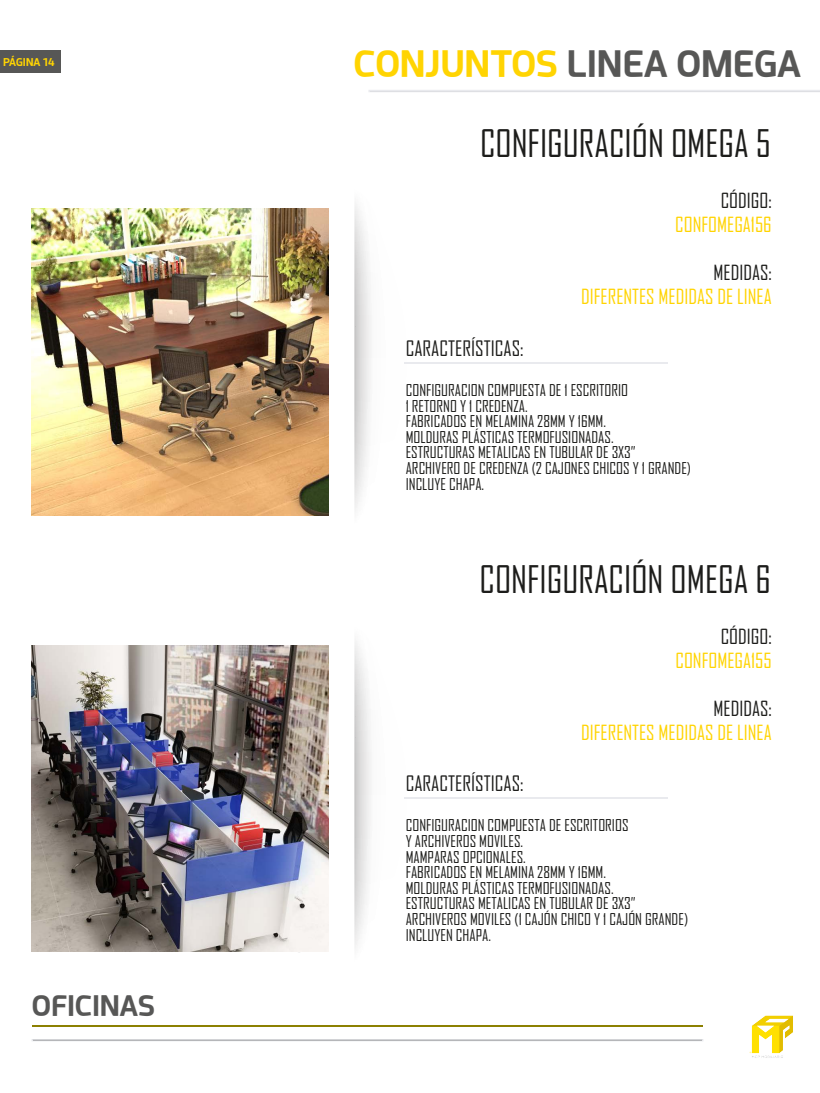
<style>
.page{position:relative;width:820px;height:1093px;background:#fff}
.page>*{position:absolute;margin:0;border:0;box-sizing:border-box;transform-origin:0 0}
.t1{font:36.4px "Agency FB";color:#1d1d1b}
.t2{font:700 36px "Acephimere";color:#575756}
.t3{font:700 28px "Acephimere";color:#575756}
.t4{font:20.4px "Agency FB";color:#1d1d1b}
.t5{font:20px "Agency FB";color:#ffd402}
.t6{font:20px "Agency FB";color:#1d1d1b}
.t7{font:15.6px/15.6px "Agency FB";color:#1d1d1b}
.t8{font:700 10.8px "Acephimere";color:#ffd402}
.s1{color:#ffd402}
</style>
<div class="page">
<svg style="left:354px;top:203px;width:52px;height:308px"></svg>
<svg style="left:354px;top:641px;width:52px;height:307px"></svg>
<div style="left:368px;top:90px;width:451px;height:2px;border:1px solid #e9eaee"></div>
<hr style="left:32px;top:1025px;width:670px;height:2px;background:#8c8001">
<div style="left:32px;top:1039px;width:670px;height:2px;border:1px solid #e9eaee"></div>
<img style="left:749px;top:1015px;width:44px;height:43px">
<div style="left:0;top:51px;width:60px;height:22px;background:#575756"></div>
<hr style="left:404px;top:362px;width:263px;height:1px;background:#e9eaee">
<hr style="left:404px;top:797px;width:263px;height:1px;background:#e9eaee">
<img style="left:32px;top:209px;width:296px;height:306px">
<img style="left:32px;top:645px;width:296px;height:307px">
<p class="t8" style="left:3px;top:54px;width:53px">PÁGINA 14</p>
<h2 class="t2" style="left:354px;top:39px;width:448px"><span class="s1">CONJUNTOS</span> LINEA OMEGA</h2>
<h1 class="t1" style="left:480px;top:121px;width:292px">CONFIGURACIÓN OMEGA 5</h1>
<p class="t6" style="left:720px;top:189px;width:52px">CÓDIGO:</p>
<p class="t5" style="left:675px;top:213px;width:98px">CONFOMEGA156</p>
<p class="t6" style="left:713px;top:261px;width:60px">MEDIDAS:</p>
<p class="t5" style="left:581px;top:285px;width:192px">DIFERENTES MEDIDAS DE LINEA</p>
<h3 class="t4" style="left:405px;top:335px;width:119px">CARACTERÍSTICAS:</h3>
<p class="t7" style="left:405px;top:382px;width:287px">CONFIGURACION COMPUESTA DE 1 ESCRITORIO<br>1 RETORNO Y 1 CREDENZA.<br>FABRICADOS EN MELAMINA 28MM Y 16MM.<br>MOLDURAS PLÁSTICAS TERMOFUSIONADAS.<br>ESTRUCTURAS METALICAS EN TUBULAR DE 3X3” ARCHIVERO DE CREDENZA (2 CAJONES CHICOS Y 1 GRANDE)<br>INCLUYE CHAPA.</p>
<h3 class="t3" style="left:32px;top:986px;width:124px">OFICINAS</h3>
<h1 class="t1" style="left:479px;top:557px;width:293px">CONFIGURACIÓN OMEGA 6</h1>
<p class="t6" style="left:720px;top:624px;width:52px">CÓDIGO:</p>
<p class="t5" style="left:675px;top:648px;width:98px">CONFOMEGA155</p>
<p class="t6" style="left:713px;top:696px;width:60px">MEDIDAS:</p>
<p class="t5" style="left:581px;top:720px;width:192px">DIFERENTES MEDIDAS DE LINEA</p>
<h3 class="t4" style="left:405px;top:771px;width:119px">CARACTERÍSTICAS:</h3>
<p class="t7" style="left:405px;top:817px;width:284px">CONFIGURACION COMPUESTA DE ESCRITORIOS<br>Y ARCHIVEROS MOVILES.<br>MAMPARAS OPCIONALES.<br>FABRICADOS EN MELAMINA 28MM Y 16MM.<br>MOLDURAS PLÁSTICAS TERMOFUSIONADAS.<br>ESTRUCTURAS METALICAS EN TUBULAR DE 3X3” ARCHIVEROS MOVILES (1 CAJÓN CHICO Y 1 CAJÓN GRANDE)<br>INCLUYEN CHAPA.</p>
</div>
